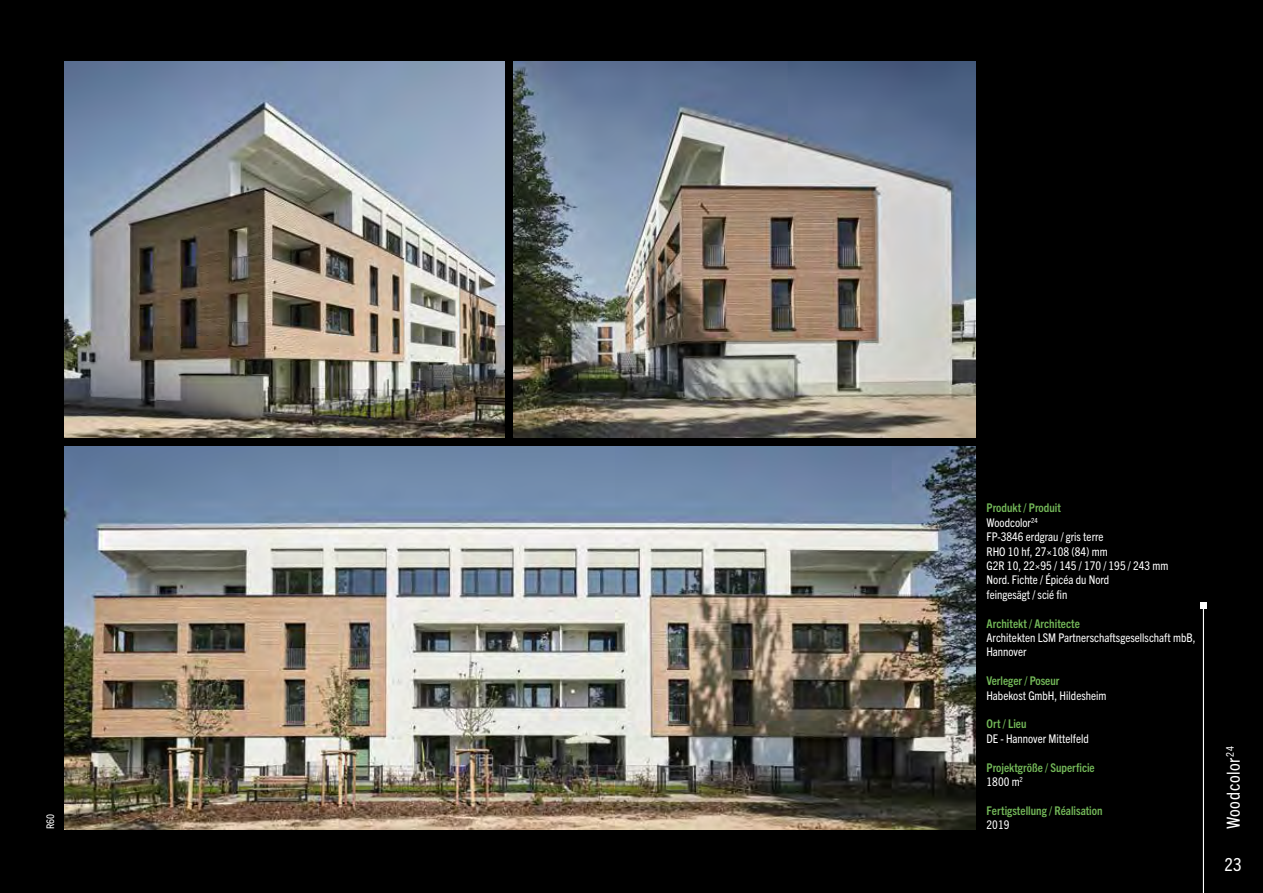
<style>
.page{position:relative;width:1263px;height:893px;background:#000}
.page>*{position:absolute;margin:0;border:0;box-sizing:border-box;transform-origin:0 0}
.t1{font:condensed 18px "Trade Gothic Next LT Pro";letter-spacing:.035em;color:#fff}
.t2{font:condensed 12px/14.4px "Trade Gothic Next LT Pro";color:#fff}
.t3{font:700 condensed 12px/14.4px "Trade Gothic Next LT Pro";color:#74b959}
.t4{font:condensed 10.5px "Trade Gothic Next LT Pro";color:#fff}
.s1{font-weight:700;color:#74b959}
.s2{font-weight:400;color:#fff}
</style>
<div class="page">
<hr style="left:1203px;top:605px;width:1px;height:288px;background:#fff">
<div style="left:1200px;top:602px;width:7px;height:6px;background:#fff"></div>
<img style="left:513px;top:61px;width:462px;height:377px">
<img style="left:64px;top:446px;width:911px;height:383px">
<img style="left:64px;top:61px;width:441px;height:377px">
<p class="t4" style="left:43px;top:829px;width:17px;rotate:-90deg">R60</p>
<p class="t2" style="left:986px;top:500px;width:183px"><span class="s1">Produkt / Produit<br></span>Woodcolor<sup>24<br></sup>FP-3846 erdgrau / gris terre<br>RHO 10 hf, 27×108 (84) mm<br>G2R 10, 22×95 / 145 / 170 / 195 / 243 mm<br>Nord. Fichte / Épicéa du Nord<br>feingesägt / scié fin</p>
<p class="t3" style="left:986px;top:615px;width:95px">Architekt / Architecte</p>
<p class="t2" style="left:986px;top:630px;width:210px">Architekten LSM Partnerschaftsgesellschaft mbB,<br>Hannover</p>
<p class="t3" style="left:986px;top:673px;width:74px">Verleger / Poseur</p>
<p class="t2" style="left:986px;top:687px;width:121px">Habekost GmbH, Hildesheim</p>
<p class="t3" style="left:986px;top:716px;width:41px">Ort / Lieu</p>
<p class="t2" style="left:986px;top:730px;width:104px">DE - Hannover Mittelfeld</p>
<p class="t3" style="left:986px;top:759px;width:110px">Projektgröße / Superficie<br><span class="s2">1800 m</span><sup>2</sup></p>
<p class="t3" style="left:986px;top:802px;width:118px">Fertigstellung / Réalisation</p>
<p class="t2" style="left:986px;top:817px;width:24px">2019</p>
<h1 class="t1" style="left:1221px;top:829px;width:84px;rotate:-90deg">Woodcolor<sup>24</sup></h1>
<h1 class="t1" style="left:1225px;top:852px;width:19px">23</h1>
</div>
